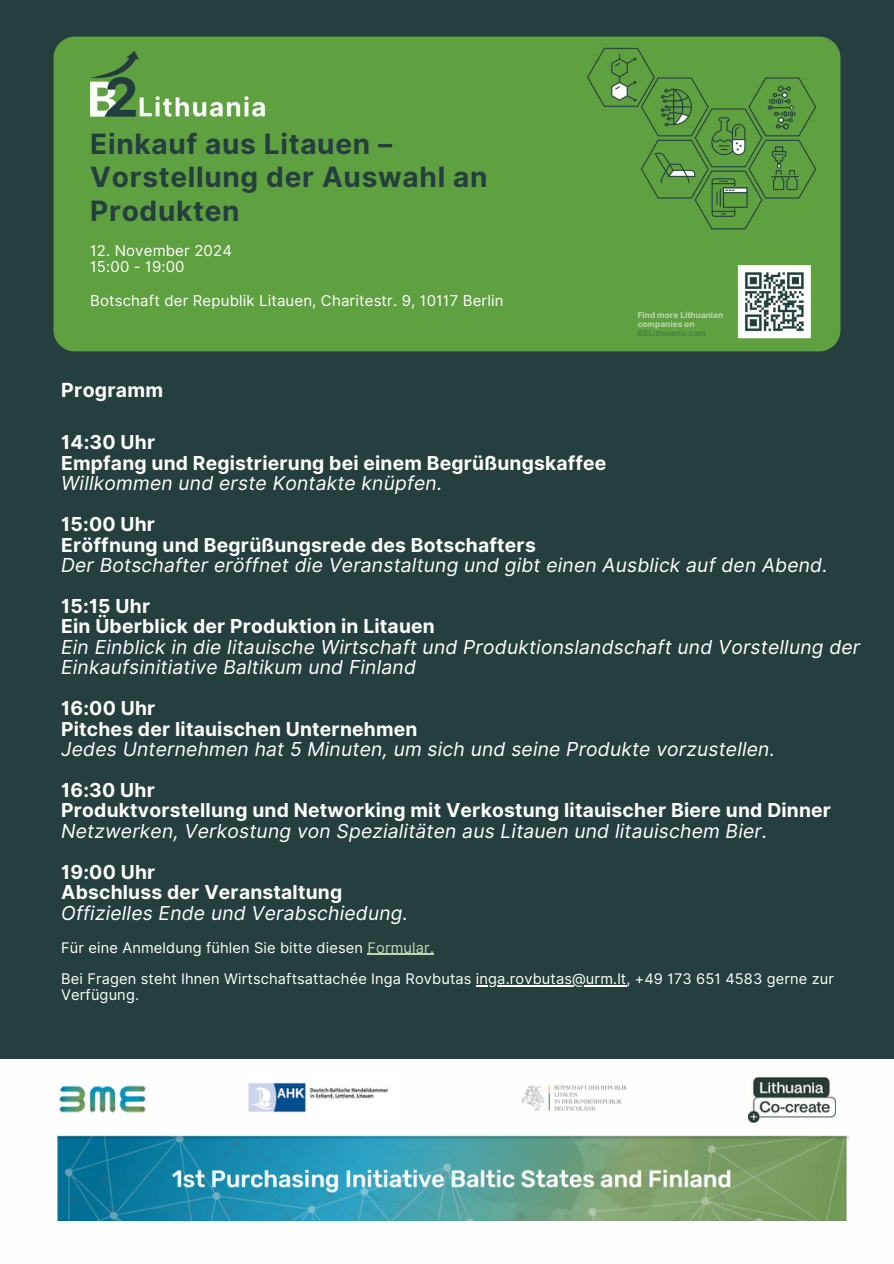
<style>
.page{position:relative;width:894px;height:1264px;background:#fff}
.page>*{position:absolute;margin:0;border:0;box-sizing:border-box;transform-origin:0 0}
.t1{font:700 27.9px/33.2px "Inter";letter-spacing:.025em;color:#243f3e}
.t2{font:700 19.5px "Inter";letter-spacing:.01em;color:#fff}
.t3{font:italic 19.2px/20.4px "Inter";letter-spacing:.01em;color:#fff}
.t4{font:700 19.2px/20.4px "Inter";letter-spacing:.01em;color:#fff}
.t5{font:15px/16.8px "Inter";letter-spacing:.01em;color:#fff}
.t6{font:14.55px/15.8px "Inter";letter-spacing:.01em;color:#fff}
.t7{font:700 8.25px/9px "Inter";letter-spacing:.01em;color:#bfd8b2}
.s1{color:#4a8245}
.s2{font-weight:400;font-style:italic}
.s3{font-weight:700;font-style:normal}
.s4{color:#bfd8b2}
</style>
<div class="page">
<div style="left:0;top:0;width:893px;height:1263px;background:#243f3e"></div>
<div style="left:53px;top:36px;width:788px;height:316px;background:#5fa041"></div>
<div style="left:0;top:1059px;width:893px;height:204px;background:#fdfefd"></div>
<img style="left:58px;top:1135px;width:789px;height:85px">
<img style="left:59px;top:1085px;width:87px;height:28px">
<img style="left:248px;top:1082px;width:140px;height:31px">
<img style="left:748px;top:1077px;width:87px;height:46px">
<img style="left:485px;top:1085px;width:178px;height:72px">
<hr style="left:367px;top:953px;width:67px;height:2px;background:#bfd8b2">
<hr style="left:476px;top:985px;width:150px;height:1px;background:#fff">
<p class="t1" style="left:90px;top:127px;width:399px">Einkauf aus Litauen –<br>Vorstellung der Auswahl an<br>Produkten</p>
<h4 class="t5" style="left:90px;top:242px;width:143px">12. November 2024<br>15:00 - 19:00</h4>
<h4 class="t5" style="left:90px;top:292px;width:415px">Botschaft der Republik Litauen, Charitestr. 9, 10117 Berlin</h4>
<p class="t2" style="left:61px;top:378px;width:103px">Programm</p>
<p class="t7" style="left:637px;top:310px;width:87px">Find more Lithuanian companies on<br><span class="s1">B2Lithuania.com</span></p>
<h1 class="t4" style="left:61px;top:432px;width:546px">14:30 Uhr<br>Empfang und Registrierung bei einem Begrüßungskaffee<br><span class="s2">Willkommen und erste Kontakte knüpfen.</span></h1>
<h4 class="t3" style="left:61px;top:514px;width:767px"><span class="s3">15:00 Uhr<br>Eröffnung und Begrüßungsrede des Botschafters<br></span>Der Botschafter eröffnet die Veranstaltung und gibt einen Ausblick auf den Abend.</h4>
<h4 class="t3" style="left:61px;top:596px;width:800px"><span class="s3">15:15 Uhr<br>Ein Überblick der Produktion in Litauen<br></span>Ein Einblick in die litauische Wirtschaft und Produktionslandschaft und Vorstellung der Einkaufsinitiative Baltikum und Finland</h4>
<p class="t3" style="left:61px;top:698px;width:715px"><span class="s3">16:00 Uhr<br>Pitches der litauischen Unternehmen<br></span>Jedes Unternehmen hat 5 Minuten, um sich und seine Produkte vorzustellen.</p>
<h2 class="t4" style="left:61px;top:779px;width:771px">16:30 Uhr<br>Produktvorstellung und Networking mit Verkostung litauischer Biere und Dinner<br><span class="s2">Netzwerken, Verkostung von Spezialitäten aus Litauen und litauischem Bier.</span></h2>
<h3 class="t4" style="left:61px;top:861px;width:348px">19:00 Uhr<br>Abschluss der Veranstaltung<br><span class="s2">Offizielles Ende und Verabschiedung.</span></h3>
<p class="t6" style="left:61px;top:939px;width:374px">Für eine Anmeldung fühlen Sie bitte diesen <span class="s4">Formular.</span></p>
<p class="t6" style="left:61px;top:971px;width:774px">Bei Fragen steht Ihnen Wirtschaftsattachée Inga Rovbutas inga.rovbutas@urm.lt, +49 173 651 4583 gerne zur<br>Verfügung.</p>
</div>
